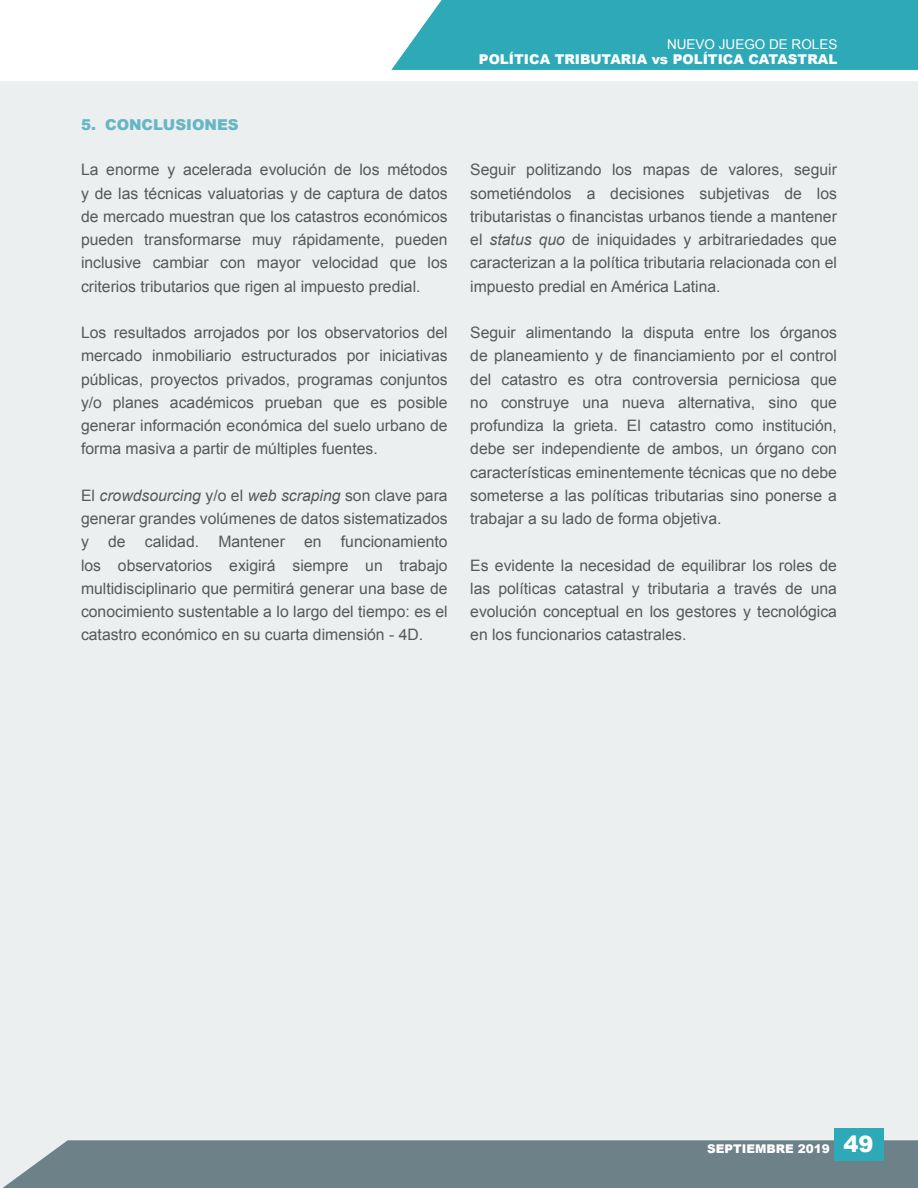
<style>
.page{position:relative;width:918px;height:1188px;background:#fff}
.page>*{position:absolute;margin:0;border:0;box-sizing:border-box;transform-origin:0 0}
.t1{font:15.75px/23.2px "Arial";color:#57585a;text-align:justify}
.t2{font:900 15px "Arial";color:#66b6c4}
.t3{font:900 13.5px "Arial";color:#fff}
.t4{font:13.5px "Arial";color:#fff}
.t5{font:900 12px "Arial";color:#fff}
.s1{font-style:italic}
.s2{font-size:22.5px}
</style>
<div class="page">
<div style="left:0;top:81px;width:918px;height:1107px;background:#ebeff0"></div>
<div style="left:3px;top:1140px;width:915px;height:48px;background:#6d8188"></div>
<div style="left:834px;top:1129px;width:49px;height:32px;background:#2ea9b8"></div>
<div style="left:391px;top:0;width:527px;height:70px;background:#2ea9b8"></div>
<p class="t2" style="left:81px;top:113px;width:159px">5. CONCLUSIONES</p>
<p class="t1" style="left:81px;top:158px;width:368px">La enorme y acelerada evolución de los métodos y de las técnicas valuatorias y de captura de datos de mercado muestran que los catastros económicos pueden transformarse muy rápidamente, pueden inclusive cambiar con mayor velocidad que los criterios tributarios que rigen al impuesto predial.</p>
<p class="t1" style="left:81px;top:321px;width:368px">Los resultados arrojados por los observatorios del mercado inmobiliario estructurados por iniciativas públicas, proyectos privados, programas conjuntos y/o planes académicos prueban que es posible generar información económica del suelo urbano de forma masiva a partir de múltiples fuentes.</p>
<p class="t1" style="left:81px;top:484px;width:368px">El <span class="s1">crowdsourcing</span> y/o el <span class="s1">web scraping</span> son clave para generar grandes volúmenes de datos sistematizados y de calidad. Mantener en funcionamiento los observatorios exigirá siempre un trabajo multidisciplinario que permitirá generar una base de conocimiento sustentable a lo largo del tiempo: es el catastro económico en su cuarta dimensión - 4D.</p>
<p class="t4" style="left:667px;top:36px;width:172px">NUEVO JUEGO DE ROLES</p>
<p class="t3" style="left:479px;top:49px;width:360px">POLÍTICA TRIBUTARIA vs POLÍTICA CATASTRAL</p>
<p class="t1" style="left:470px;top:158px;width:368px">Seguir politizando los mapas de valores, seguir sometiéndolos a decisiones subjetivas de los tributaristas o financistas urbanos tiende a mantener el <span class="s1">status quo</span> de iniquidades y arbitrariedades que caracterizan a la política tributaria relacionada con el impuesto predial en América Latina.</p>
<p class="t1" style="left:470px;top:321px;width:368px">Seguir alimentando la disputa entre los órganos de planeamiento y de financiamiento por el control del catastro es otra controversia perniciosa que no construye una nueva alternativa, sino que profundiza la grieta. El catastro como institución, debe ser independiente de ambos, un órgano con características eminentemente técnicas que no debe someterse a las políticas tributarias sino ponerse a trabajar a su lado de forma objetiva.</p>
<p class="t1" style="left:470px;top:554px;width:368px">Es evidente la necesidad de equilibrar los roles de las políticas catastral y tributaria a través de una evolución conceptual en los gestores y tecnológica en los funcionarios catastrales.</p>
<p class="t5" style="left:707px;top:1140px;width:168px">SEPTIEMBRE 2019 <span class="s2">49</span></p>
</div>
